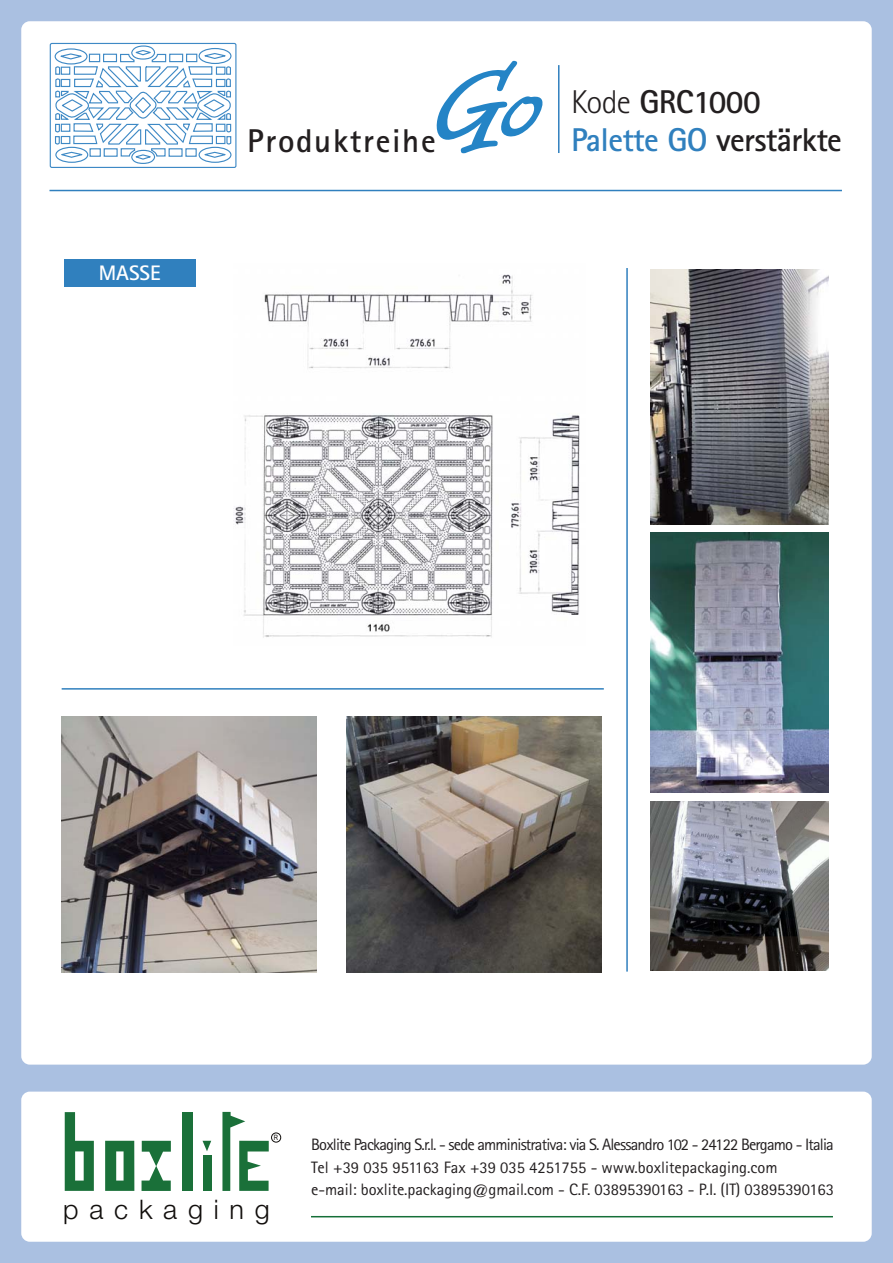
<style>
.page{position:relative;width:893px;height:1263px;background:#aac0e1}
.page>*{position:absolute;margin:0;border:0;box-sizing:border-box;transform-origin:0 0}
.t1{font:700 33px "Rotis Sans Serif";letter-spacing:-.02em;color:#231f20}
.t2{font:700 33px "Rotis Sans Serif";letter-spacing:.05em;color:#231f20}
.t3{font:300 27px "Helvetica Neue";letter-spacing:.4em;color:#110e0c}
.t4{font:700 21px "Rotis Sans Serif";color:#fff}
.t5{font:16.5px/22.5px "Rotis Sans Serif";letter-spacing:-.005em;color:#231f20}
.t6{font:7.35px "Arial Narrow";color:#110e0c}
.s1{font-weight:300}
.s2{color:#3080be}
</style>
<div class="page">
<div style="left:21px;top:21px;width:851px;height:1043px;background:#fff;border-radius:9px"></div>
<hr style="left:626px;top:268px;width:2px;height:703px;background:#3080be">
<img style="left:651px;top:269px;width:177px;height:255px">
<img style="left:651px;top:532px;width:177px;height:261px">
<img style="left:651px;top:801px;width:177px;height:170px">
<div style="left:21px;top:1091px;width:851px;height:151px;background:#fff;border-radius:9px"></div>
<svg style="left:142px;top:1141px;width:29px;height:50px"></svg>
<svg style="left:203px;top:1141px;width:8px;height:10px"></svg>
<div style="left:203px;top:1155px;width:8px;height:36px;background:#1a7039"></div>
<svg style="left:222px;top:1112px;width:47px;height:79px"></svg>
<svg style="left:105px;top:1141px;width:29px;height:50px"></svg>
<svg style="left:65px;top:1112px;width:29px;height:79px"></svg>
<div style="left:182px;top:1112px;width:10px;height:79px;background:#1a7039"></div>
<div style="left:271px;top:1132px;width:10px;height:10px;border:1px solid #110e0c;border-radius:50%"></div>
<hr style="left:311px;top:1216px;width:522px;height:1px;background:#156f38">
<hr style="left:62px;top:688px;width:542px;height:2px;background:#3080be">
<img style="left:235px;top:274px;width:345px;height:364px">
<img style="left:346px;top:717px;width:255px;height:255px">
<img style="left:62px;top:717px;width:255px;height:255px">
<div style="left:50px;top:43px;width:186px;height:125px;border:1px solid #3e89c5;border-radius:2px"></div>
<svg style="left:54px;top:45px;width:178px;height:119px"></svg>
<svg style="left:436px;top:61px;width:107px;height:93px"></svg>
<hr style="left:558px;top:65px;width:1px;height:88px;background:#3080be">
<hr style="left:50px;top:190px;width:792px;height:1px;background:#3080be">
<div style="left:64px;top:259px;width:131px;height:28px;background:#3080be"></div>
<h1 class="t1" style="left:571px;top:91px;width:191px"><span class="s1">Kode</span> GRC1000</h1>
<p class="t4" style="left:99px;top:265px;width:63px">MASSE</p>
<h1 class="t2" style="left:247px;top:129px;width:190px">Produktreihe</h1>
<h1 class="t1" style="left:571px;top:128px;width:272px"><span class="s2">Palette GO</span> verstärkte</h1>
<p class="t6" style="left:274px;top:1133px;width:6px">R</p>
<h2 class="t3" style="left:63px;top:1194px;width:208px">packaging</h2>
<p class="t5" style="left:311px;top:1135px;width:524px">Boxlite Packaging S.r.l. - sede amministrativa: via S. Alessandro 102 - 24122 Bergamo - Italia<br>Tel +39 035 951163 Fax +39 035 4251755 - www.boxlitepackaging.com<br>e-mail: boxlite.packaging@gmail.com - C.F. 03895390163 - P.I. (IT) 03895390163</p>
</div>
